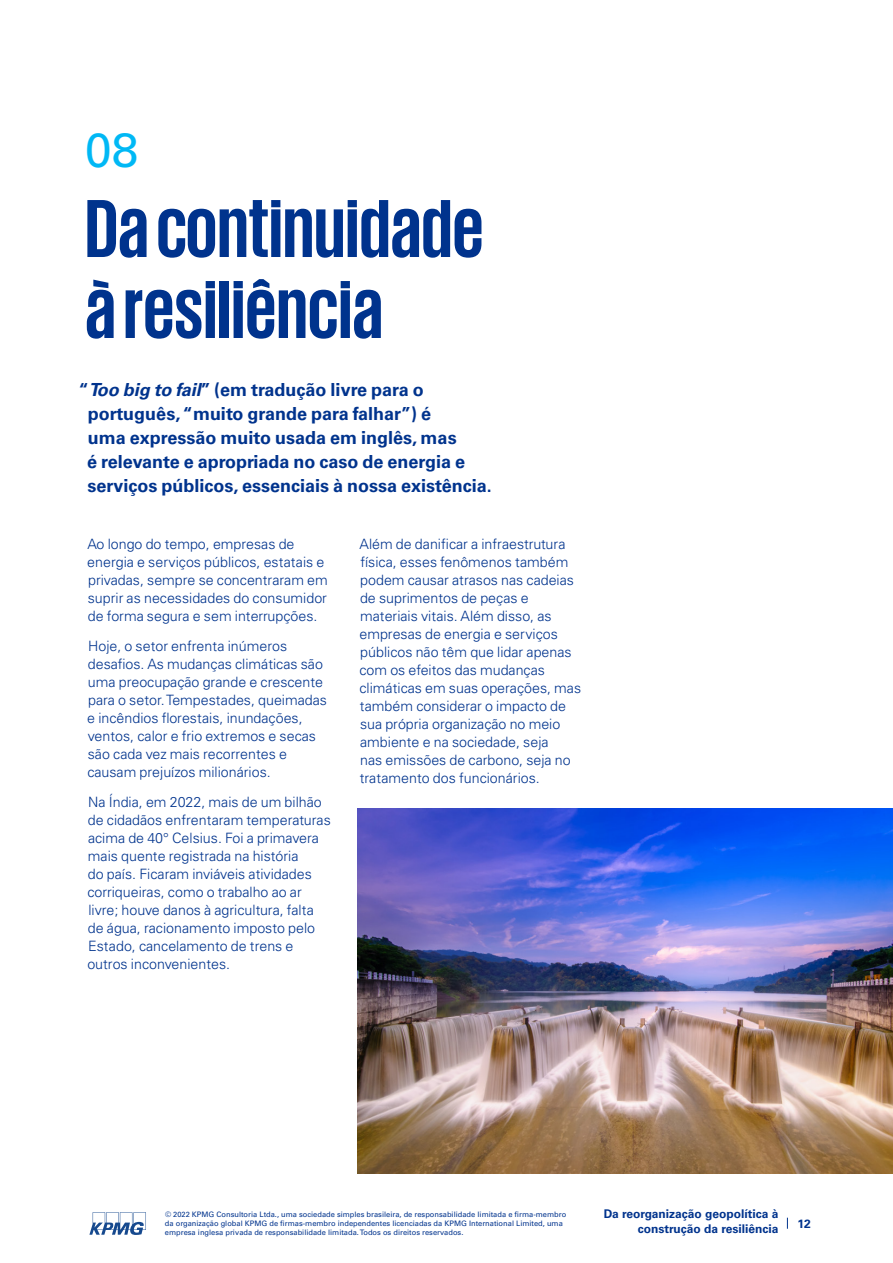
<style>
.page{position:relative;width:893px;height:1263px;background:#fff}
.page>*{position:absolute;margin:0;border:0;box-sizing:border-box;transform-origin:0 0}
.t1{font:700 84px/81px "KPMG";color:#00338d}
.t2{font:48px "Univers LT Std";color:#00b8f5}
.t3{font:700 18px/24px "Univers LT Std";color:#00338d}
.t4{font:300 14.25px/18px "Univers LT Std";color:#00338d}
.t5{font:700 12px/15px "Univers LT Std";color:#00338d;text-align:right}
.t6{font:7.5px/9px "Univers LT Std";color:#00338d}
.s1{font-style:italic}
</style>
<div class="page">
<svg style="left:89px;top:1212px;width:57px;height:23px"></svg>
<img style="left:357px;top:808px;width:536px;height:365px">
<h2 class="t2" style="left:85px;top:122px;width:55px">08</h2>
<h1 class="t1" style="left:85px;top:186px;width:400px">Da continuidade à resiliência</h1>
<p class="t3" style="left:87px;top:378px;width:406px;text-indent:-9px">“<span class="s1">Too big to fail</span>” (em tradução livre para o português, “muito grande para falhar”) é<br>uma expressão muito usada em inglês, mas<br>é relevante e apropriada no caso de energia e serviços públicos, essenciais à nossa existência.</p>
<p class="t4" style="left:87px;top:535px;width:242px">Ao longo do tempo, empresas de energia e serviços públicos, estatais e privadas, sempre se concentraram em suprir as necessidades do consumidor de forma segura e sem interrupções.</p>
<p class="t4" style="left:87px;top:637px;width:241px">Hoje, o setor enfrenta inúmeros desafios. As mudanças climáticas são uma preocupação grande e crescente para o setor. Tempestades, queimadas e incêndios florestais, inundações, ventos, calor e frio extremos e secas são cada vez mais recorrentes e causam prejuízos milionários.</p>
<p class="t4" style="left:87px;top:793px;width:245px">Na Índia, em 2022, mais de um bilhão de cidadãos enfrentaram temperaturas acima de 40° Celsius. Foi a primavera mais quente registrada na história<br>do país. Ficaram inviáveis atividades corriqueiras, como o trabalho ao ar livre; houve danos à agricultura, falta de água, racionamento imposto pelo Estado, cancelamento de trens e outros inconvenientes.</p>
<p class="t4" style="left:359px;top:535px;width:223px">Além de danificar a infraestrutura física, esses fenômenos também podem causar atrasos nas cadeias de suprimentos de peças e materiais vitais. Além disso, as empresas de energia e serviços públicos não têm que lidar apenas com os efeitos das mudanças climáticas em suas operações, mas também considerar o impacto de sua própria organização no meio ambiente e na sociedade, seja<br>nas emissões de carbono, seja no tratamento dos funcionários.</p>
<p class="t6" style="left:165px;top:1210px;width:403px">© 2022 KPMG Consultoria Ltda., uma sociedade simples brasileira, de responsabilidade limitada e firma-membro da organização global KPMG de firmas-membro independentes licenciadas da KPMG International Limited, uma empresa inglesa privada de responsabilidade limitada. Todos os direitos reservados.</p>
<p class="t5" style="left:604px;top:1207px;width:176px">Da reorganização geopolítica à construção da resiliência</p>
<p class="t5" style="left:798px;top:1216px;width:15px">12</p>
</div>
